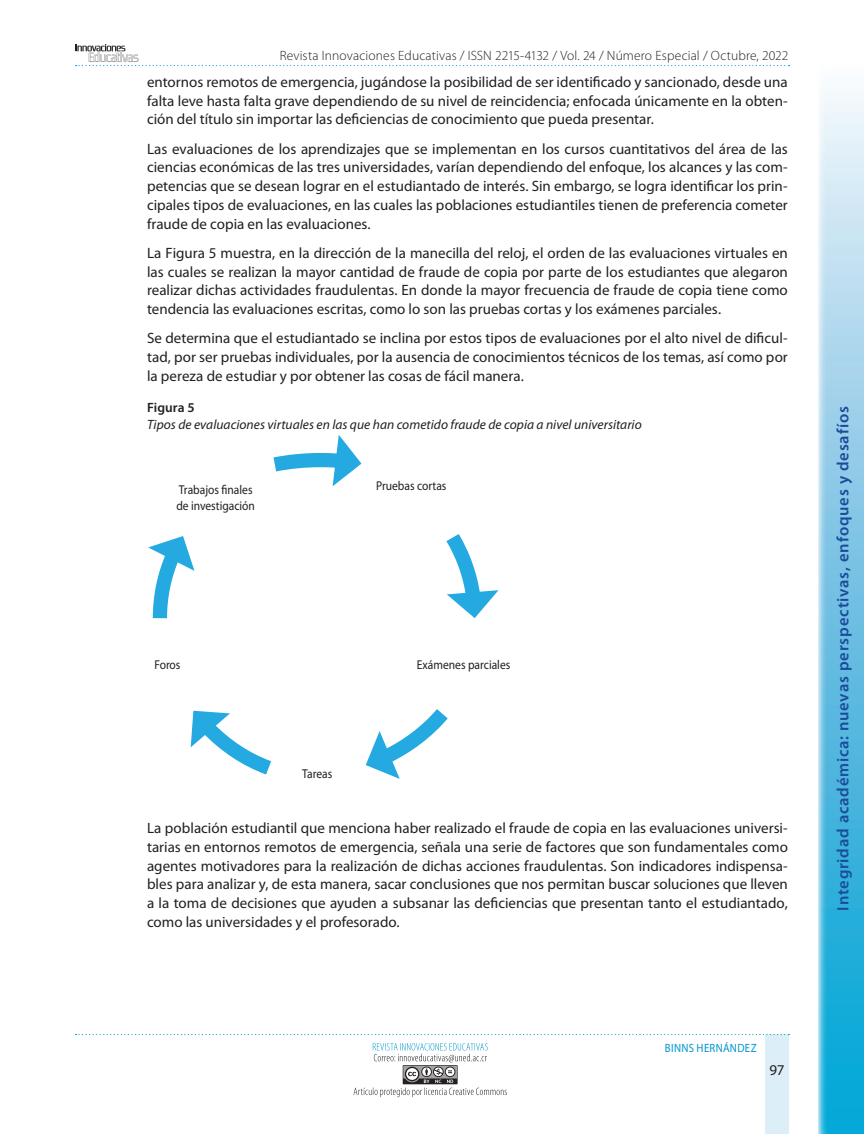
<style>
.page{position:relative;width:864px;height:1134px;background:#fff}
.page>*{position:absolute;margin:0;border:0;box-sizing:border-box;transform-origin:0 0}
.t1{font:600 16.5px "Myriad Pro";letter-spacing:.05em;color:#1a4c99}
.t2{font:15px/18.8px "Myriad Pro";color:#231f20;text-align:justify}
.t3{font:italic 13.5px "Myriad Pro";letter-spacing:.005em;color:#231f20}
.t4{font:300 13.5px "Myriad Pro";letter-spacing:.01em;color:#231f20}
.t5{font:600 13.5px "Myriad Pro";letter-spacing:.005em;color:#231f20}
.t6{font:12.75px/15.5px "Myriad Pro";color:#231f20;scale:.9 1}
.t7{font:12px "Myriad Pro";letter-spacing:.03em;color:#0097ce;scale:.9 1}
</style>
<div class="page">
<svg style="left:76px;top:44px;width:713px;height:22px"></svg>
<div style="left:765px;top:1034px;width:23px;height:100px;background:#dceef7"></div>
<svg style="left:76px;top:1034px;width:713px;height:1px"></svg>
<svg style="left:354px;top:1043px;width:153px;height:54px"></svg>
<svg style="left:818px;top:91px;width:46px;height:1043px;background:#79c7e6"></svg>
<svg style="left:190px;top:710px;width:81px;height:65px"></svg>
<svg style="left:366px;top:709px;width:82px;height:70px"></svg>
<svg style="left:446px;top:534px;width:53px;height:84px"></svg>
<svg style="left:273px;top:435px;width:88px;height:51px"></svg>
<svg style="left:148px;top:536px;width:46px;height:83px"></svg>
<p class="t4" style="left:280px;top:48px;width:510px">Revista Innovaciones Educativas / ISSN 2215-4132 / Vol. 24 / Número Especial / Octubre, 2022</p>
<p class="t2" style="left:147px;top:73px;width:642px">entornos remotos de emergencia, jugándose la posibilidad de ser identificado y sancionado, desde una falta leve hasta falta grave dependiendo de su nivel de reincidencia; enfocada únicamente en la obten&shy;ción del título sin importar las deficiencias de conocimiento que pueda presentar.</p>
<p class="t2" style="left:147px;top:139px;width:642px">Las evaluaciones de los aprendizajes que se implementan en los cursos cuantitativos del área de las ciencias económicas de las tres universidades, varían dependiendo del enfoque, los alcances y las com&shy;petencias que se desean lograr en el estudiantado de interés. Sin embargo, se logra identificar los prin&shy;cipales tipos de evaluaciones, en las cuales las poblaciones estudiantiles tienen de preferencia cometer fraude de copia en las evaluaciones.</p>
<p class="t2" style="left:147px;top:244px;width:642px">La Figura 5 muestra, en la dirección de la manecilla del reloj, el orden de las evaluaciones virtuales en las cuales se realizan la mayor cantidad de fraude de copia por parte de los estudiantes que alegaron realizar dichas actividades fraudulentas. En donde la mayor frecuencia de fraude de copia tiene como tendencia las evaluaciones escritas, como lo son las pruebas cortas y los exámenes parciales.</p>
<p class="t2" style="left:147px;top:329px;width:642px">Se determina que el estudiantado se inclina por estos tipos de evaluaciones por el alto nivel de dificul&shy;tad, por ser pruebas individuales, por la ausencia de conocimientos técnicos de los temas, así como por la pereza de estudiar y por obtener las cosas de fácil manera.</p>
<p class="t5" style="left:147px;top:400px;width:49px">Figura 5</p>
<p class="t3" style="left:147px;top:417px;width:496px">Tipos de evaluaciones virtuales en las que han cometido fraude de copia a nivel universitario</p>
<p class="t6" style="left:176px;top:482px;width:89px">Trabajos finales de investigación</p>
<p class="t6" style="left:376px;top:479px;width:80px">Pruebas cortas</p>
<p class="t6" style="left:154px;top:657px;width:31px">Foros</p>
<p class="t6" style="left:302px;top:766px;width:35px">Tareas</p>
<p class="t6" style="left:417px;top:657px;width:105px">Exámenes parciales</p>
<p class="t2" style="left:147px;top:819px;width:642px">La población estudiantil que menciona haber realizado el fraude de copia en las evaluaciones universi&shy;tarias en entornos remotos de emergencia, señala una serie de factores que son fundamentales como agentes motivadores para la realización de dichas acciones fraudulentas. Son indicadores indispensa&shy;bles para analizar y, de esta manera, sacar conclusiones que nos permitan buscar soluciones que lleven a la toma de decisiones que ayuden a subsanar las deficiencias que presentan tanto el estudiantado, como las universidades y el profesorado.</p>
<p class="t7" style="left:665px;top:1041px;width:103px">BINNS HERNÁNDEZ</p>
<p class="t2" style="left:769px;top:1060px;width:17px">97</p>
<p class="t1" style="left:834px;top:911px;width:506px;rotate:-90deg">Integridad académica: nuevas perspectivas, enfoques y desafíos</p>
</div>
